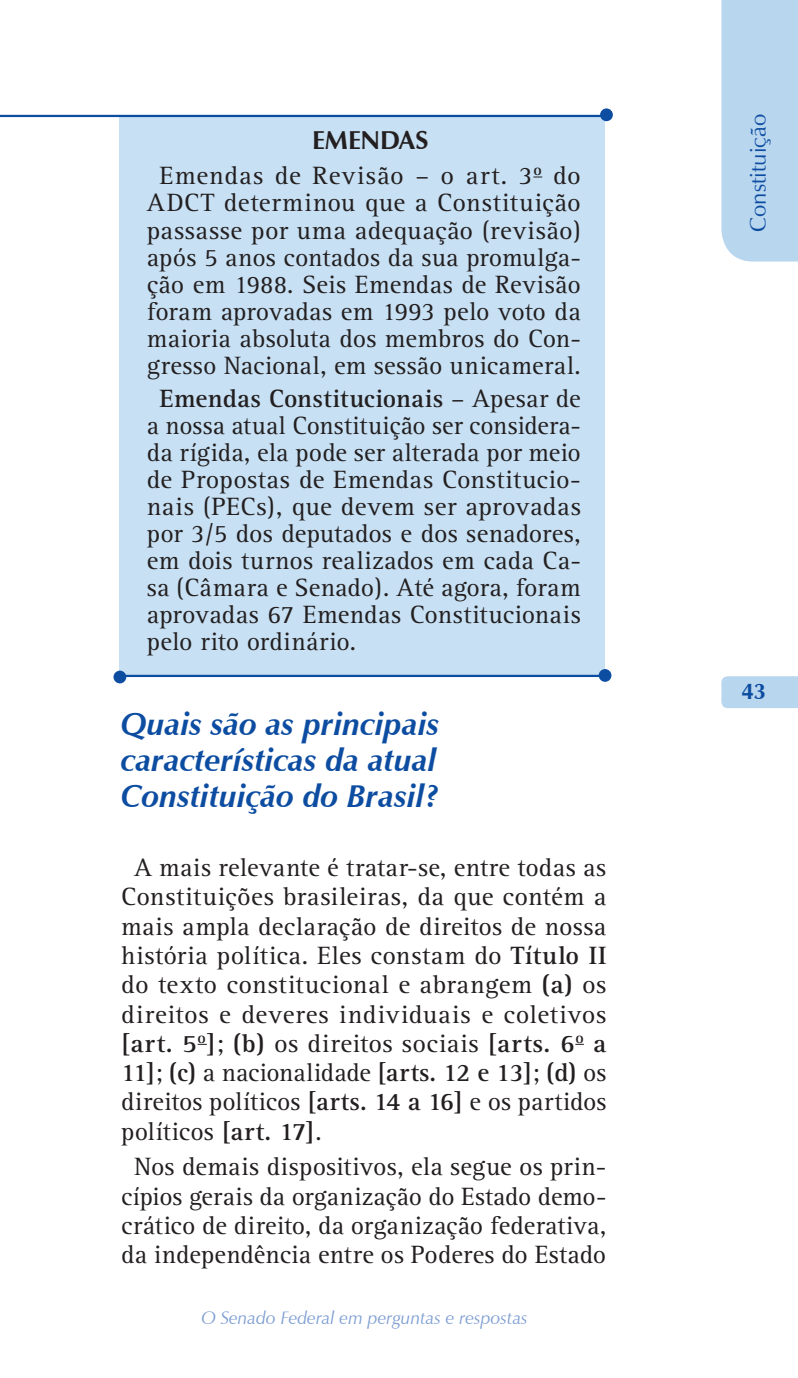
<style>
.page{position:relative;width:798px;height:1378px;background:#fff}
.page>*{position:absolute;margin:0;border:0;box-sizing:border-box;transform-origin:0 0}
.t1{font:italic 700 31.5px/36px "Zapf Humanist 601 BT";color:#0d4da1;text-align:justify}
.t2{font:25.88px/27px "Rotis Serif";letter-spacing:.01em;color:#231f20;text-align:center}
.t3{font:700 25.88px "Zapf Humanist 601 BT";letter-spacing:-.005em;color:#231f20}
.t4{font:22.5px "Zapf Humanist 601 BT";color:#0d4da1}
.t5{font:700 22.5px "Zapf Humanist 601 BT";color:#0d4da1}
.t6{font:italic 18px "Zapf Humanist 601 BT";color:#7e9ed2}
.s1{font-weight:700}
</style>
<div class="page">
<div style="left:721px;top:0;width:76px;height:261px;background:#b9d6ef"></div>
<div style="left:721px;top:676px;width:76px;height:32px;background:#b9d6ef"></div>
<div style="left:120px;top:115px;width:485px;height:561px;background:#c7e0f3"></div>
<hr style="left:0;top:115px;width:606px;height:2px;background:#0d4da1">
<div style="left:600px;top:108px;width:12px;height:13px;background:#0d4da1;border-radius:50%"></div>
<hr style="left:120px;top:675px;width:485px;height:2px;background:#0d4da1">
<div style="left:113px;top:670px;width:13px;height:13px;background:#0d4da1;border-radius:50%"></div>
<div style="left:598px;top:669px;width:13px;height:13px;background:#0d4da1;border-radius:50%"></div>
<p class="t3" style="left:312px;top:124px;width:103px">EMENDAS</p>
<p class="t2" style="left:147px;top:163px;width:435px">Emendas de Revisão – o art. 3<sup>o</sup> do ADCT determinou que a Constituição passasse por uma adequação (revisão) após 5 anos contados da sua promulga&shy;ção em 1988. Seis Emendas de Revisão foram aprovadas em 1993 pelo voto da maioria absoluta dos membros do Con&shy;gresso Nacional, em sessão unicameral.</p>
<p class="t2" style="left:147px;top:386px;width:435px;text-align:justify;text-indent:13px"><span class="s1">Emendas Constitucionais</span> – Apesar de a nossa atual Constituição ser considera&shy;da rígida, ela pode ser alterada por meio de Propostas de Emendas Constitucio&shy;nais (PECs), que devem ser aprovadas por 3/5 dos deputados e dos senadores, em dois turnos realizados em cada Ca&shy;sa (Câmara e Senado). Até agora, foram aprovadas 67 Emendas Constitucionais pelo rito ordinário.</p>
<p class="t1" style="left:121px;top:706px;width:319px">Quais são as principais características da atual Constituição do Brasil?</p>
<p class="t2" style="left:121px;top:853px;width:486px;line-height:29.2px;text-align:justify;text-indent:13px">A mais relevante é tratar-se, entre todas as Constituições brasileiras, da que contém a mais ampla declaração de direitos de nossa história política. Eles constam do <span class="s1">Título II </span>do texto constitucional e abrangem <span class="s1">(a)</span> os direitos e deveres individuais e coletivos <span class="s1">[art. 5</span><sup>o</sup><span class="s1">]</span>; <span class="s1">(b)</span> os direitos sociais <span class="s1">[arts. 6</span><sup>o</sup> <span class="s1">a 11]</span>; <span class="s1">(c)</span> a nacionalidade <span class="s1">[arts. 12 e 13]</span>; <span class="s1">(d)</span> os direitos políticos <span class="s1">[arts. 14 a 16]</span> e os partidos políticos <span class="s1">[art. 17]</span>.</p>
<p class="t2" style="left:121px;top:1153px;width:486px;line-height:29.2px">Nos demais dispositivos, ela segue os prin&shy;cípios gerais da organização do Estado demo&shy;crático de direito, da organização federativa, da independência entre os Poderes do Estado</p>
<p class="t6" style="left:201px;top:1306px;width:328px">O Senado Federal em perguntas e respostas</p>
<p class="t4" style="left:744px;top:232px;width:119px;rotate:-90deg">Constituição</p>
<p class="t5" style="left:741px;top:677px;width:26px">43</p>
</div>
